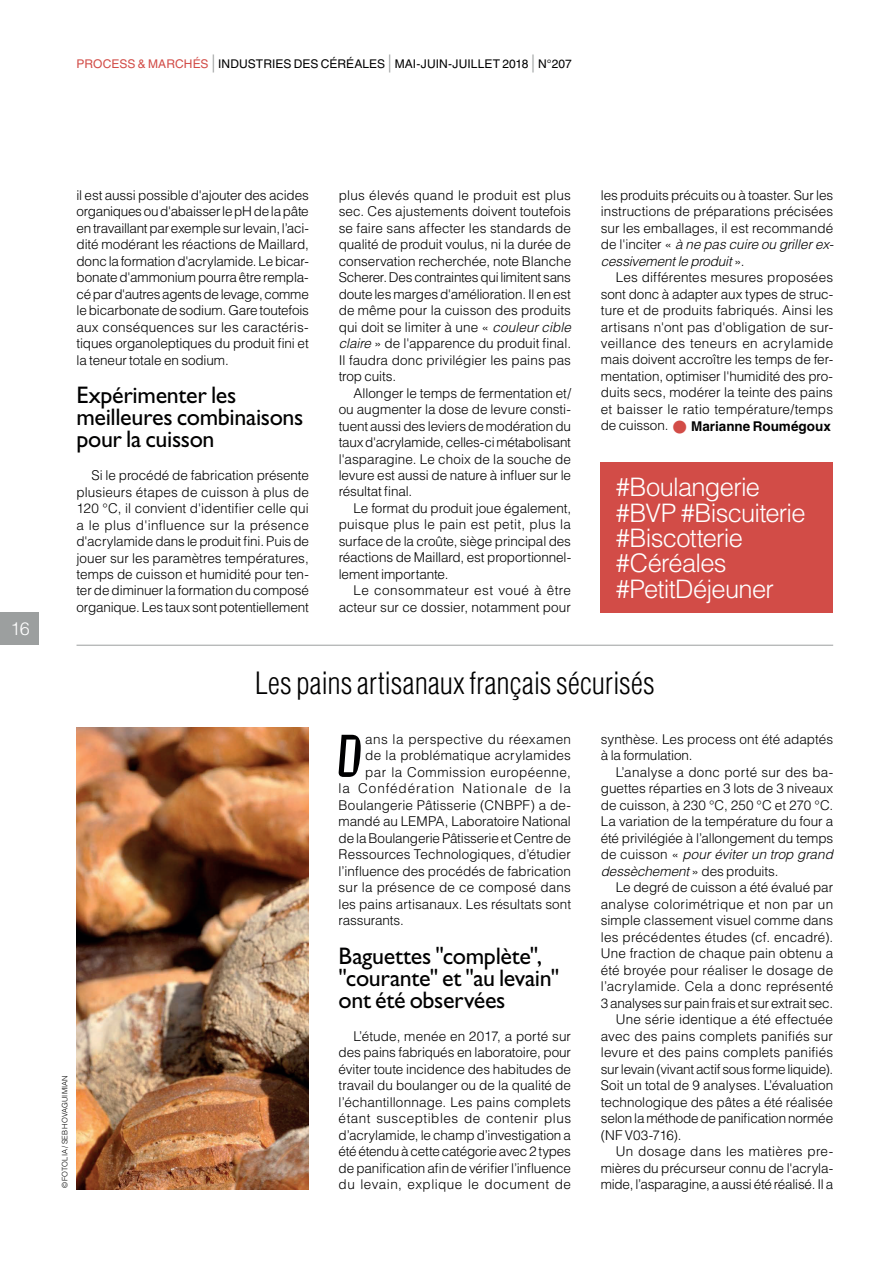
<style>
.page{position:relative;width:893px;height:1263px;background:#fff}
.page>*{position:absolute;margin:0;border:0;box-sizing:border-box;transform-origin:0 0}
.t1{font:61.95px "Calcite Pro";color:#000001}
.t2{font:300 condensed 30px "Helvetica LT Std";color:#000001}
.t3{font:300 25.5px/25.5px "Helvetica LT Std";letter-spacing:-.03em;color:#fff}
.t4{font:24px/21.8px "Gill Sans Std";letter-spacing:-.015em;color:#000001}
.t5{font:300 18px "Helvetica LT Std";color:#fff}
.t6{font:300 13.5px/16.5px "Helvetica LT Std";color:#000001;text-align:justify}
.t7{font:300 13.5px "Helvetica LT Std";letter-spacing:.02em;color:#000001}
.t8{font:300 13.5px "Helvetica LT Std";letter-spacing:.025em;color:#000001}
.t9{font:300 13.5px "Helvetica LT Std";letter-spacing:.07em;color:#000001}
.t10{font:300 13.5px "Helvetica LT Std";letter-spacing:.03em;color:#000001}
.t11{font:12px "Helvetica LT Std";letter-spacing:.005em;color:#000001}
.t12{font:300 7.5px "Helvetica LT Std";letter-spacing:.015em;color:#000001}
.s1{color:#d24c47}
.s2{font-weight:300;font-stretch:condensed;font-size:18px;color:#949797}
.s3{font-style:italic}
.s4{font-size:36px;color:#d24c47}
.s5{font-weight:700}
</style>
<div class="page">
<div style="left:601px;top:463px;width:232px;height:150px;background:#d24c47"></div>
<hr style="left:77px;top:645px;width:756px;height:1px;background:#9c9f9f">
<img style="left:77px;top:727px;width:232px;height:462px">
<div style="left:0;top:612px;width:38px;height:33px;background:#9c9f9f"></div>
<p class="t11" style="left:77px;top:57px;width:497px"><span class="s1">PROCESS &amp; MARCHÉS</span> <span class="s2">|</span> INDUSTRIES DES CÉRÉALES <span class="s2">|</span> MAI-JUIN-JUILLET 2018 <span class="s2">|</span> N°207</p>
<h3 class="t5" style="left:11px;top:617px;width:21px">16</h3>
<p class="t6" style="left:77px;top:187px;width:234px">il est aussi possible d'ajouter des acides organiques ou d'abaisser le pH de la pâte en travaillant par exemple sur levain, l’aci&shy;dité modérant les réactions de Maillard, donc la formation d'acrylamide. Le bicar&shy;bonate d'ammonium pourra être rempla&shy;cé par d'autres agents de levage, comme le bicarbonate de sodium. Gare toutefois aux conséquences sur les caractéris&shy;tiques organoleptiques du produit fini et la teneur totale en sodium.</p>
<h3 class="t4" style="left:77px;top:385px;width:228px">Expérimenter les meilleures combinaisons pour la cuisson</h3>
<p class="t6" style="left:77px;top:467px;width:234px;text-indent:15px">Si le procédé de fabrication présente plusieurs étapes de cuisson à plus de 120 °C, il convient d'identifier celle qui a le plus d'influence sur la présence d'acrylamide dans le produit fini. Puis de jouer sur les paramètres températures, temps de cuisson et humidité pour ten&shy;ter de diminuer la formation du composé organique. Les taux sont potentiellement</p>
<p class="t6" style="left:339px;top:186px;width:234px">plus élevés quand le produit est plus sec. Ces ajustements doivent toutefois se faire sans affecter les standards de qualité de produit voulus, ni la durée de conservation recherchée, note Blanche Scherer. Des contraintes qui limitent sans doute les marges d'amélioration. Il en est de même pour la cuisson des produits qui doit se limiter à une « <span class="s3">couleur cible claire</span> » de l'apparence du produit final.<br>Il faudra donc privilégier les pains pas trop cuits.</p>
<p class="t6" style="left:339px;top:384px;width:234px;text-indent:15px">Allonger le temps de fermentation et/ ou augmenter la dose de levure consti&shy;tuent aussi des leviers de modération du taux d'acrylamide, celles-ci métabolisant l'asparagine. Le choix de la souche de levure est aussi de nature à influer sur le résultat final.</p>
<p class="t6" style="left:339px;top:500px;width:234px;text-indent:15px">Le format du produit joue également, puisque plus le pain est petit, plus la surface de la croûte, siège principal des réactions de Maillard, est proportionnel&shy;lement importante.</p>
<p class="t6" style="left:339px;top:582px;width:234px;text-align:right">Le consommateur est voué à être acteur sur ce dossier, notamment pour</p>
<p class="t6" style="left:601px;top:186px;width:234px">les produits précuits ou à toaster. Sur les instructions de préparations précisées sur les emballages, il est recommandé de l'inciter « <span class="s3">à ne pas cuire ou griller ex&shy;cessivement le produit</span> ».</p>
<p class="t6" style="left:601px;top:269px;width:234px;text-indent:15px">Les différentes mesures proposées sont donc à adapter aux types de struc&shy;ture et de produits fabriqués. Ainsi les artisans n'ont pas d'obligation de sur&shy;veillance des teneurs en acrylamide mais doivent accroître les temps de fer&shy;mentation, optimiser l'humidité des pro&shy;duits secs, modérer la teinte des pains et baisser le ratio température/temps de cuisson. <span class="s4">•</span> <span class="s5">Marianne Roumégoux</span></p>
<h3 class="t3" style="left:616px;top:474px;width:191px">#Boulangerie #BVP #Biscuiterie #Biscotterie #Céréales #PetitDéjeuner</h3>
<p class="t12" style="left:60px;top:1188px;width:114px;rotate:-90deg">© FOTOLIA / SEB HOVAGUIMIAN</p>
<h2 class="t2" style="left:255px;top:665px;width:402px">Les pains artisanaux français sécurisés</h2>
<h1 class="t1" style="left:336px;top:720px;width:28px">D</h1>
<p class="t8" style="left:365px;top:731px;width:207px">ans la perspective du réexamen</p>
<p class="t6" style="left:601px;top:731px;width:234px">synthèse. Les process ont été adaptés à la formulation.</p>
<p class="t6" style="left:601px;top:764px;width:234px;text-indent:15px">L’analyse a donc porté sur des ba&shy;guettes réparties en 3 lots de 3 niveaux de cuisson, à 230 °C, 250 °C et 270 °C.<br>La variation de la température du four a été privilégiée à l’allongement du temps de cuisson « <span class="s3">pour éviter un trop grand dessèchement</span> » des produits.</p>
<p class="t6" style="left:616px;top:879px;width:219px">Le degré de cuisson a été évalué par</p>
<p class="t7" style="left:601px;top:896px;width:234px">analyse colorimétrique et non par un</p>
<p class="t6" style="left:601px;top:912px;width:234px">simple classement visuel comme dans</p>
<p class="t6" style="left:601px;top:929px;width:234px">les précédentes études (cf. encadré).</p>
<p class="t6" style="left:601px;top:945px;width:234px">Une fraction de chaque pain obtenu a</p>
<p class="t6" style="left:601px;top:962px;width:234px">été broyée pour réaliser le dosage de</p>
<p class="t7" style="left:601px;top:978px;width:234px">l’acrylamide. Cela a donc représenté</p>
<p class="t6" style="left:601px;top:995px;width:234px">3analyses sur pain frais et sur extrait sec.</p>
<p class="t6" style="left:616px;top:1011px;width:219px">Une série identique a été effectuée</p>
<p class="t6" style="left:601px;top:1028px;width:234px">avec des pains complets panifiés sur</p>
<p class="t6" style="left:601px;top:1044px;width:234px">levure et des pains complets panifiés</p>
<p class="t6" style="left:601px;top:1061px;width:234px">sur levain (vivant actif sous forme liquide).</p>
<p class="t6" style="left:601px;top:1077px;width:234px">Soit un total de 9 analyses. L’évaluation</p>
<p class="t6" style="left:601px;top:1094px;width:234px">technologique des pâtes a été réalisée</p>
<p class="t6" style="left:601px;top:1110px;width:234px">selon la méthode de panification normée</p>
<p class="t6" style="left:601px;top:1127px;width:82px">(NF V03-716).</p>
<p class="t8" style="left:616px;top:1143px;width:219px">Un dosage dans les matières pre-</p>
<p class="t6" style="left:601px;top:1160px;width:234px">mières du précurseur connu de l'acryla-</p>
<p class="t6" style="left:601px;top:1176px;width:234px">mide, l’asparagine, a aussi été réalisé. Il a</p>
<p class="t6" style="left:365px;top:747px;width:207px">de la problématique acrylamides</p>
<p class="t10" style="left:365px;top:764px;width:207px">par la Commission européenne,</p>
<p class="t9" style="left:339px;top:780px;width:234px">la Confédération Nationale de la</p>
<p class="t6" style="left:339px;top:797px;width:234px">Boulangerie Pâtisserie (CNBPF) a de-</p>
<p class="t6" style="left:339px;top:813px;width:234px">mandé au LEMPA, Laboratoire National</p>
<p class="t6" style="left:339px;top:830px;width:234px">de la Boulangerie Pâtisserie et Centre de</p>
<p class="t6" style="left:339px;top:846px;width:234px">Ressources Technologiques, d’étudier</p>
<p class="t6" style="left:339px;top:863px;width:234px">l’influence des procédés de fabrication</p>
<p class="t6" style="left:339px;top:879px;width:234px">sur la présence de ce composé dans</p>
<p class="t6" style="left:339px;top:896px;width:234px">les pains artisanaux. Les résultats sont</p>
<p class="t6" style="left:339px;top:912px;width:67px">rassurants.</p>
<h3 class="t4" style="left:339px;top:945px;width:222px">Baguettes "complète", "courante" et "au levain" ont été observées</h3>
<p class="t6" style="left:339px;top:1028px;width:234px;text-indent:15px">L’étude, menée en 2017, a porté sur des pains fabriqués en laboratoire, pour éviter toute incidence des habitudes de travail du boulanger ou de la qualité de l’échantillonnage. Les pains complets étant susceptibles de contenir plus d’acrylamide, le champ d’investigation a été étendu à cette catégorie avec 2 types de panification afin de vérifier l’influence du levain, explique le document de</p>
</div>
